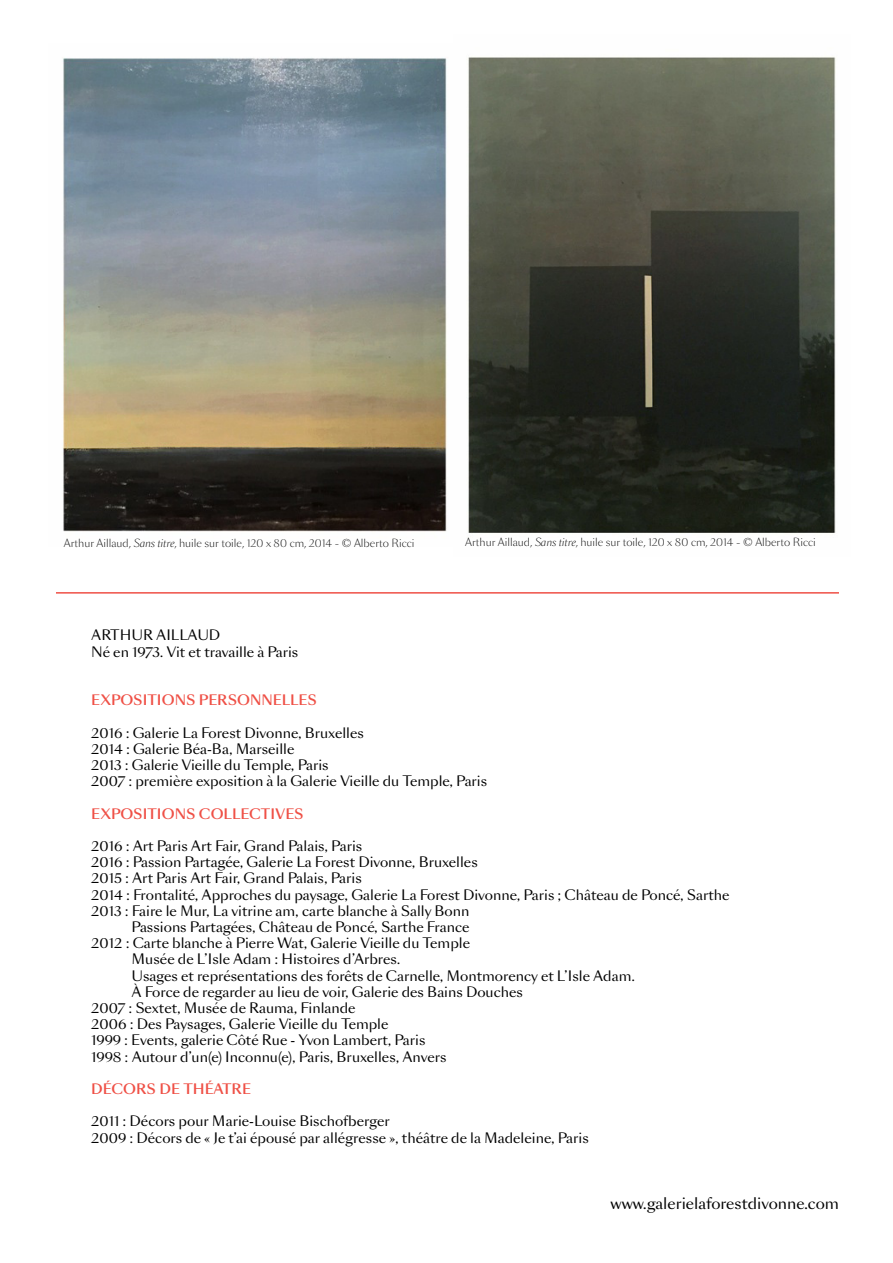
<style>
.page{position:relative;width:893px;height:1263px;background:#fff}
.page>*{position:absolute;margin:0;border:0;box-sizing:border-box;transform-origin:0 0}
.t1{font:15px "Sang Bleu Sans";color:#000}
.t2{font:13.5px "Sang Bleu Sans";color:#000}
.t3{font:500 13.5px "Sang Bleu Sans";color:#ef5046}
.t4{font:300 10.5px "Sang Bleu BP Sans";color:#000}
.s1{font-style:italic}
</style>
<div class="page">
<hr style="left:56px;top:592px;width:783px;height:2px;background:#ef5046">
<img style="left:63px;top:58px;width:384px;height:474px">
<img style="left:468px;top:57px;width:368px;height:476px">
<p class="t4" style="left:64px;top:536px;width:352px">Arthur Aillaud, <span class="s1">Sans titre</span>, huile sur toile, 120 x 80 cm, 2014 - © Alberto Ricci</p>
<p class="t4" style="left:465px;top:535px;width:352px">Arthur Aillaud, <span class="s1">Sans titre</span>, huile sur toile, 120 x 80 cm, 2014 - © Alberto Ricci</p>
<p class="t2" style="left:91px;top:627px;width:131px">ARTHUR AILLAUD</p>
<p class="t2" style="left:91px;top:643px;width:209px">Né en 1973. Vit et travaille à Paris</p>
<p class="t3" style="left:91px;top:691px;width:227px">EXPOSITIONS PERSONNELLES</p>
<p class="t2" style="left:91px;top:724px;width:274px">2016 : Galerie La Forest Divonne, Bruxelles</p>
<p class="t2" style="left:91px;top:740px;width:205px">2014 : Galerie Béa-Ba, Marseille</p>
<p class="t2" style="left:91px;top:756px;width:239px">2013 : Galerie Vieille du Temple, Paris</p>
<p class="t2" style="left:91px;top:772px;width:398px">2007 : première exposition à la Galerie Vieille du Temple, Paris</p>
<p class="t3" style="left:91px;top:805px;width:214px">EXPOSITIONS COLLECTIVES</p>
<p class="t2" style="left:91px;top:837px;width:273px">2016 : Art Paris Art Fair, Grand Palais, Paris</p>
<p class="t2" style="left:91px;top:853px;width:388px">2016 : Passion Partagée, Galerie La Forest Divonne, Bruxelles</p>
<p class="t2" style="left:91px;top:870px;width:272px">2015 : Art Paris Art Fair, Grand Palais, Paris</p>
<p class="t2" style="left:91px;top:886px;width:640px">2014 : Frontalité, Approches du paysage, Galerie La Forest Divonne, Paris ; Château de Poncé, Sarthe</p>
<p class="t2" style="left:91px;top:902px;width:380px">2013 : Faire le Mur, La vitrine am, carte blanche à Sally Bonn</p>
<p class="t2" style="left:132px;top:918px;width:339px">Passions Partagées, Château de Poncé, Sarthe France</p>
<p class="t2" style="left:91px;top:934px;width:380px">2012 : Carte blanche à Pierre Wat, Galerie Vieille du Temple</p>
<p class="t2" style="left:132px;top:951px;width:270px">Musée de L’Isle Adam : Histoires d’Arbres.</p>
<p class="t2" style="left:132px;top:967px;width:505px">Usages et représentations des forêts de Carnelle, Montmorency et L’Isle Adam.</p>
<p class="t2" style="left:132px;top:983px;width:393px">À Force de regarder au lieu de voir, Galerie des Bains Douches</p>
<p class="t2" style="left:91px;top:999px;width:266px">2007 : Sextet, Musée de Rauma, Finlande</p>
<p class="t2" style="left:91px;top:1015px;width:299px">2006 : Des Paysages, Galerie Vieille du Temple</p>
<p class="t2" style="left:91px;top:1032px;width:336px">1999 : Events, galerie Côté Rue - Yvon Lambert, Paris</p>
<p class="t2" style="left:91px;top:1048px;width:357px">1998 : Autour d’un(e) Inconnu(e), Paris, Bruxelles, Anvers</p>
<p class="t3" style="left:91px;top:1080px;width:161px">DÉCORS DE THÉATRE</p>
<p class="t2" style="left:91px;top:1113px;width:300px">2011 : Décors pour Marie-Louise Bischofberger</p>
<p class="t2" style="left:91px;top:1129px;width:499px">2009 : Décors de « Je t’ai épousé par allégresse », théâtre de la Madeleine, Paris</p>
<p class="t1" style="left:611px;top:1194px;width:230px">www.galerielaforestdivonne.com</p>
</div>
